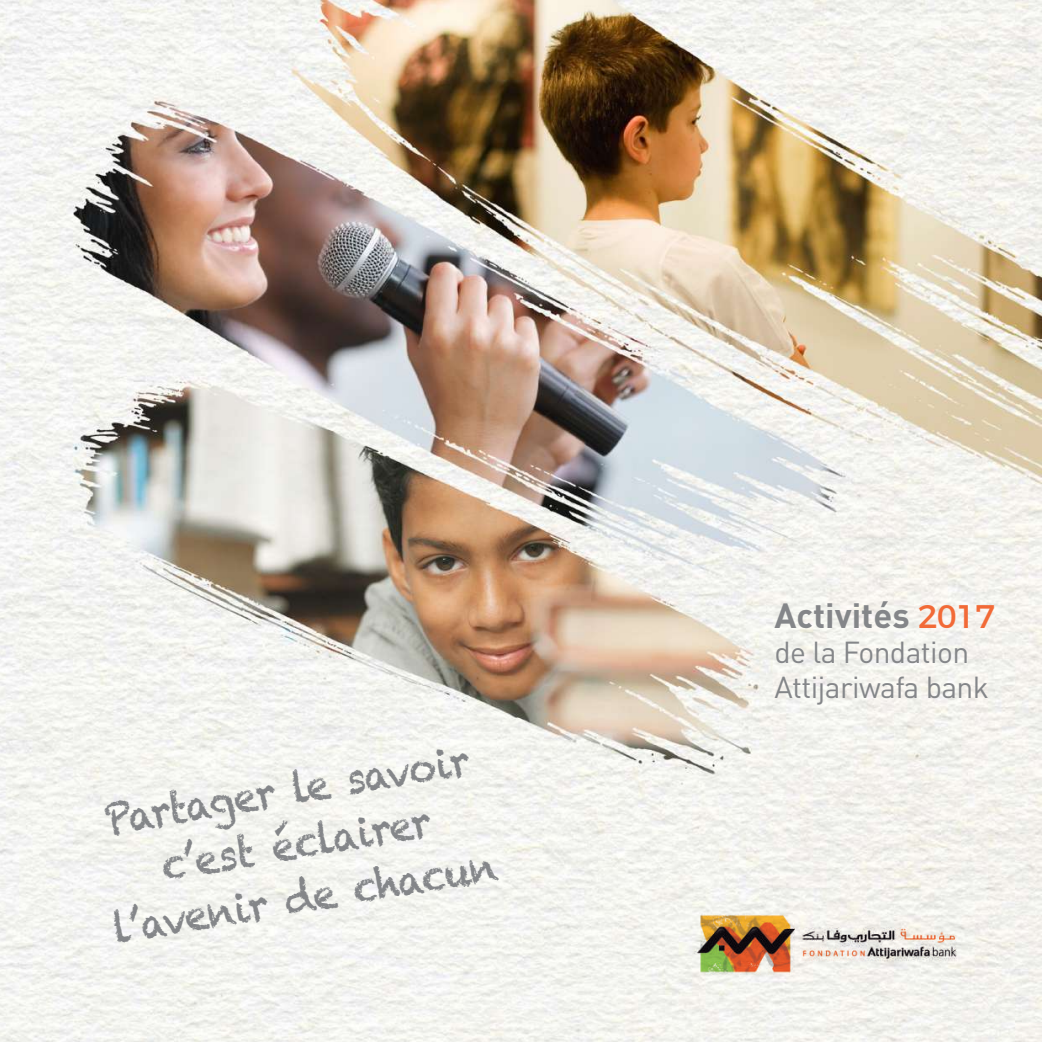
<style>
.page{position:relative;width:1042px;height:1042px;background:#fff}
.page>*{position:absolute;margin:0;border:0;box-sizing:border-box;transform-origin:0 0}
.t1{font:42px/54.4px "Chalkduster";color:#848689;text-align:center;scale:.91 1}
.t2{font:700 34.48px "DIN";color:#848689}
.t3{font:29.93px/35px "DIN";letter-spacing:-.02em;color:#848689}
.s1{font-family:"Montserrat";font-weight:400;font-size:32.55px;color:#f26a37}
</style>
<div class="page">
<img style="left:0;top:0;width:1042px;height:1042px">
<img style="left:687px;top:900px;width:279px;height:85px">
<p class="t1" style="left:92px;top:793px;width:429px;rotate:-9deg">Partager le savoir c’est éclairer l’avenir de chacun</p>
<p class="t2" style="left:774px;top:593px;width:222px">Activités <span class="s1">2017</span></p>
<p class="t3" style="left:774px;top:634px;width:216px">de la Fondation<br>Attijariwafa bank</p>
</div>
